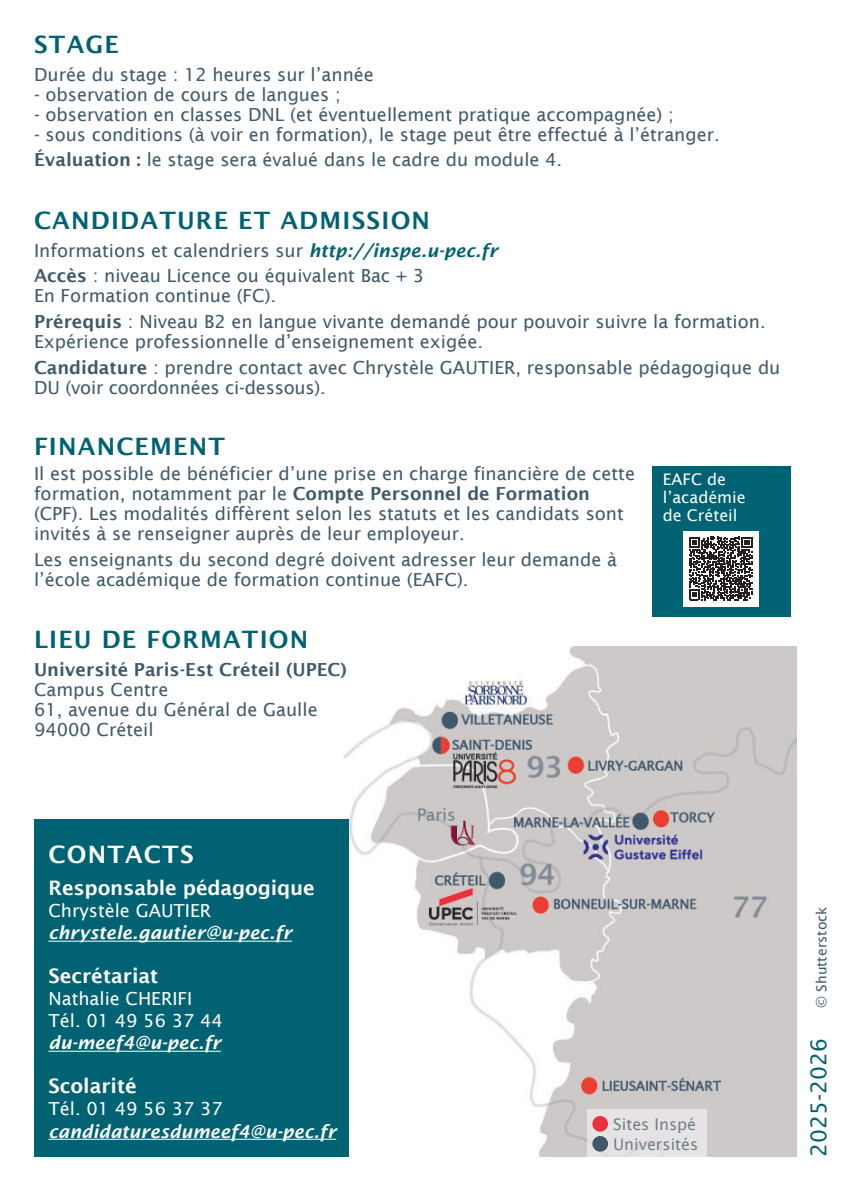
<style>
.page{position:relative;width:842px;height:1191px;background:#fff}
.page>*{position:absolute;margin:0;border:0;box-sizing:border-box;transform-origin:0 0}
.t1{font:600 24px "Lucida Sans";letter-spacing:.05em;color:#006272}
.t2{font:600 24px "Lucida Sans";letter-spacing:.05em;color:#fff}
.t3{font:22px "Lucida Sans";color:#006272}
.t4{font:600 20px "Lucida Sans";letter-spacing:-.01em;color:#fff}
.t5{font:18px/20px "Lucida Sans";color:#3f596b}
.t6{font:italic 600 18px "Lucida Sans";color:#fff}
.t7{font:18px/22px "Lucida Sans";color:#fff}
.t8{font:600 18px "Lucida Sans";color:#3f596b}
.t9{font:16px/18px "Lucida Sans";color:#fff}
.t10{font:16px/20px "Lucida Sans";color:#727f8a}
.t11{font:14px "Lucida Sans";color:#3f596b}
.s1{font-weight:600}
.s2{font-weight:600;font-style:italic;color:#006272}
</style>
<div class="page">
<img style="left:343px;top:646px;width:453px;height:510px">
<div style="left:587px;top:1109px;width:119px;height:48px;background:#e5e3e3"></div>
<div style="left:592px;top:1116px;width:16px;height:15px;background:#ee2f3e;border-radius:50%"></div>
<div style="left:592px;top:1136px;width:16px;height:15px;background:#3f596b;border-radius:50%"></div>
<div style="left:34px;top:819px;width:315px;height:337px;background:#006272"></div>
<hr style="left:48px;top:940px;width:244px;height:1px;background:#fff">
<hr style="left:48px;top:1050px;width:173px;height:1px;background:#fff">
<hr style="left:48px;top:1138px;width:288px;height:1px;background:#fff">
<div style="left:652px;top:466px;width:139px;height:151px;background:#006272"></div>
<div style="left:683px;top:530px;width:76px;height:76px;background:#fff"></div>
<svg style="left:689px;top:537px;width:63px;height:63px"></svg>
<h1 class="t1" style="left:34px;top:30px;width:87px">STAGE</h1>
<p class="t5" style="left:34px;top:64px;width:341px">Durée du stage : 12 heures sur l’année</p>
<p class="t5" style="left:34px;top:84px;width:308px">- observation de cours de langues ;</p>
<p class="t5" style="left:34px;top:104px;width:641px">- observation en classes DNL (et éventuellement pratique accompagnée) ;</p>
<p class="t5" style="left:34px;top:121px;width:687px;line-height:25.6px">- sous conditions (à voir en formation), le stage peut être effectué à l’étranger.<br><span class="s1">Évaluation :</span> le stage sera évalué dans le cadre du module 4.</p>
<h1 class="t1" style="left:34px;top:206px;width:398px">CANDIDATURE ET ADMISSION</h1>
<p class="t5" style="left:34px;top:237px;width:465px;line-height:25.6px">Informations et calendriers sur <span class="s2">http://inspe.u-pec.fr<br></span><span class="s1">Accès</span> : niveau Licence ou équivalent Bac + 3</p>
<p class="t5" style="left:34px;top:283px;width:733px;line-height:25.6px">En Formation continue (FC).<br><span class="s1">Prérequis</span> : Niveau B2 en langue vivante demandé pour pouvoir suivre la formation.</p>
<p class="t5" style="left:34px;top:329px;width:748px;line-height:25.6px">Expérience professionnelle d’enseignement exigée.<br><span class="s1">Candidature</span> : prendre contact avec Chrystèle GAUTIER, responsable pédagogique du</p>
<p class="t5" style="left:34px;top:377px;width:293px">DU (voir coordonnées ci-dessous).</p>
<h1 class="t1" style="left:34px;top:432px;width:193px">FINANCEMENT</h1>
<p class="t5" style="left:34px;top:464px;width:602px">Il est possible de bénéficier d’une prise en charge financière de cette formation, notamment par le <span class="s1">Compte Personnel de Formation </span>(CPF). Les modalités diffèrent selon les statuts et les candidats sont invités à se renseigner auprès de leur employeur.</p>
<p class="t5" style="left:34px;top:549px;width:585px">Les enseignants du second degré doivent adresser leur demande à l’école académique de formation continue (EAFC).</p>
<h1 class="t1" style="left:34px;top:625px;width:276px">LIEU DE FORMATION</h1>
<p class="t8" style="left:34px;top:659px;width:314px">Université Paris-Est Créteil (UPEC)</p>
<p class="t5" style="left:34px;top:679px;width:285px">Campus Centre<br>61, avenue du Général de Gaulle<br>94000 Créteil</p>
<p class="t9" style="left:663px;top:470px;width:84px">EAFC de l’académie de Créteil</p>
<h1 class="t2" style="left:48px;top:841px;width:147px">CONTACTS</h1>
<p class="t4" style="left:48px;top:877px;width:268px">Responsable pédagogique</p>
<p class="t7" style="left:48px;top:900px;width:164px">Chrystèle GAUTIER</p>
<p class="t6" style="left:48px;top:922px;width:245px">chrystele.gautier@u-pec.fr</p>
<p class="t4" style="left:48px;top:965px;width:111px">Secrétariat</p>
<p class="t7" style="left:48px;top:988px;width:176px">Nathalie CHERIFI<br>Tél. 01 49 56 37 44</p>
<p class="t6" style="left:48px;top:1032px;width:174px">du-meef4@u-pec.fr</p>
<p class="t4" style="left:48px;top:1075px;width:90px">Scolarité</p>
<p class="t7" style="left:48px;top:1098px;width:176px">Tél. 01 49 56 37 37</p>
<p class="t6" style="left:48px;top:1120px;width:289px">candidaturesdumeef4@u-pec.fr</p>
<p class="t10" style="left:613px;top:1114px;width:87px">Sites Inspé<br>Universités</p>
<p class="t11" style="left:813px;top:1008px;width:103px;rotate:-90deg">© Shutterstock</p>
<p class="t3" style="left:806px;top:1157px;width:120px;rotate:-90deg">2025-2026</p>
</div>
